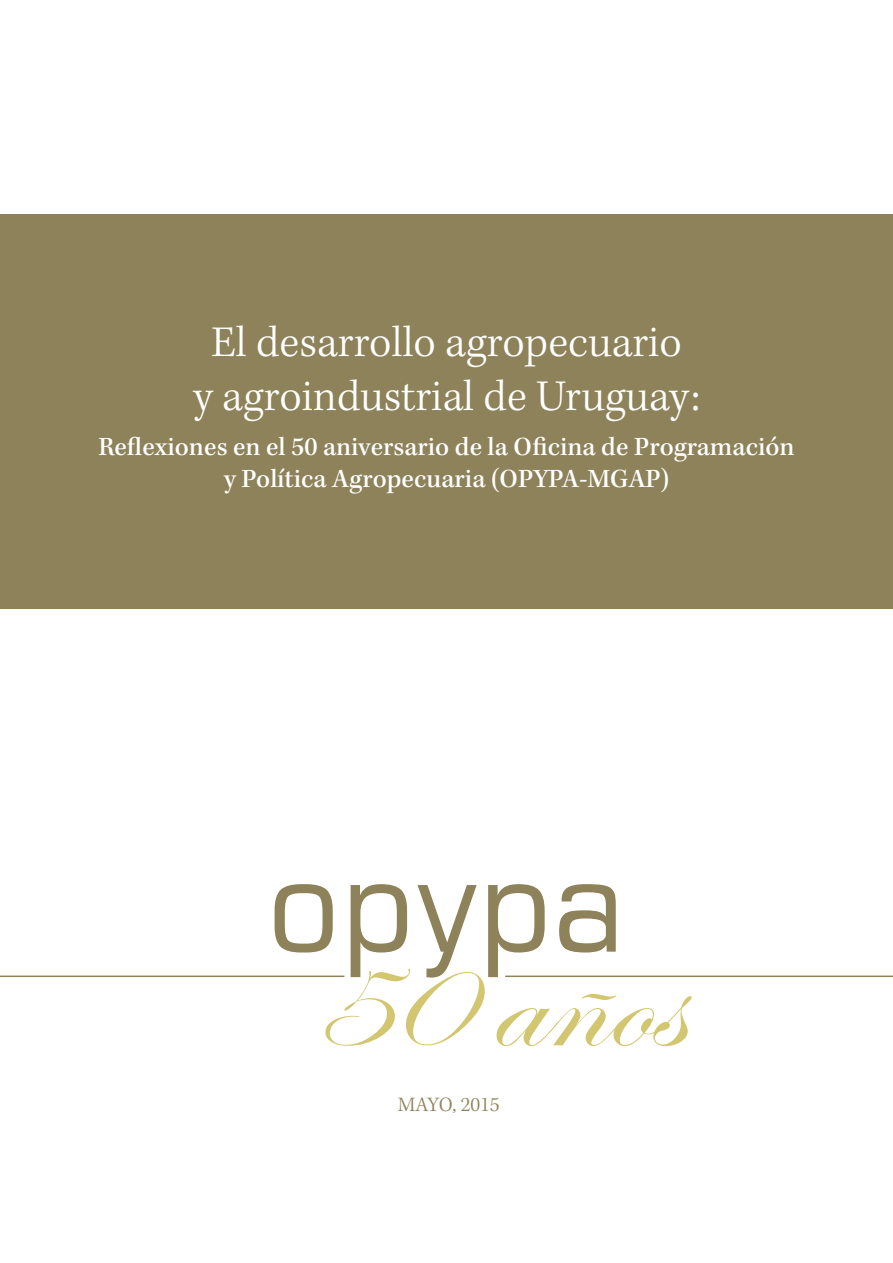
<style>
.page{position:relative;width:893px;height:1263px;background:#fff}
.page>*{position:absolute;margin:0;border:0;box-sizing:border-box;transform-origin:0 0}
.t1{font:129.45px "Square 721 BT";color:#8d8259}
.t2{font:300 45px/54px "Kepler Std";color:#fff;text-align:center}
.t3{font:500 27px/32.4px "Kepler Std";color:#fff;text-align:center}
.t4{font:300 21px "Kepler Std";color:#8d8259}
</style>
<div class="page">
<div style="left:0;top:215px;width:893px;height:394px;background:#8d8259"></div>
<svg style="left:325px;top:969px;width:160px;height:77px"></svg>
<svg style="left:497px;top:994px;width:195px;height:52px"></svg>
<hr style="left:505px;top:975px;width:388px;height:2px;background:#8d8259">
<hr style="left:0;top:975px;width:344px;height:2px;background:#8d8259">
<h2 class="t2" style="left:193px;top:317px;width:508px">El desarrollo agropecuario<br>y agroindustrial de Uruguay:</h2>
<p class="t3" style="left:98px;top:431px;width:698px">Reflexiones en el 50 aniversario de la Oficina de Programación y Política Agropecuaria (OPYPA-MGAP)</p>
<h1 class="t1" style="left:267px;top:823px;width:360px">opypa</h1>
<p class="t4" style="left:398px;top:1092px;width:103px">MAYO, 2015</p>
</div>
